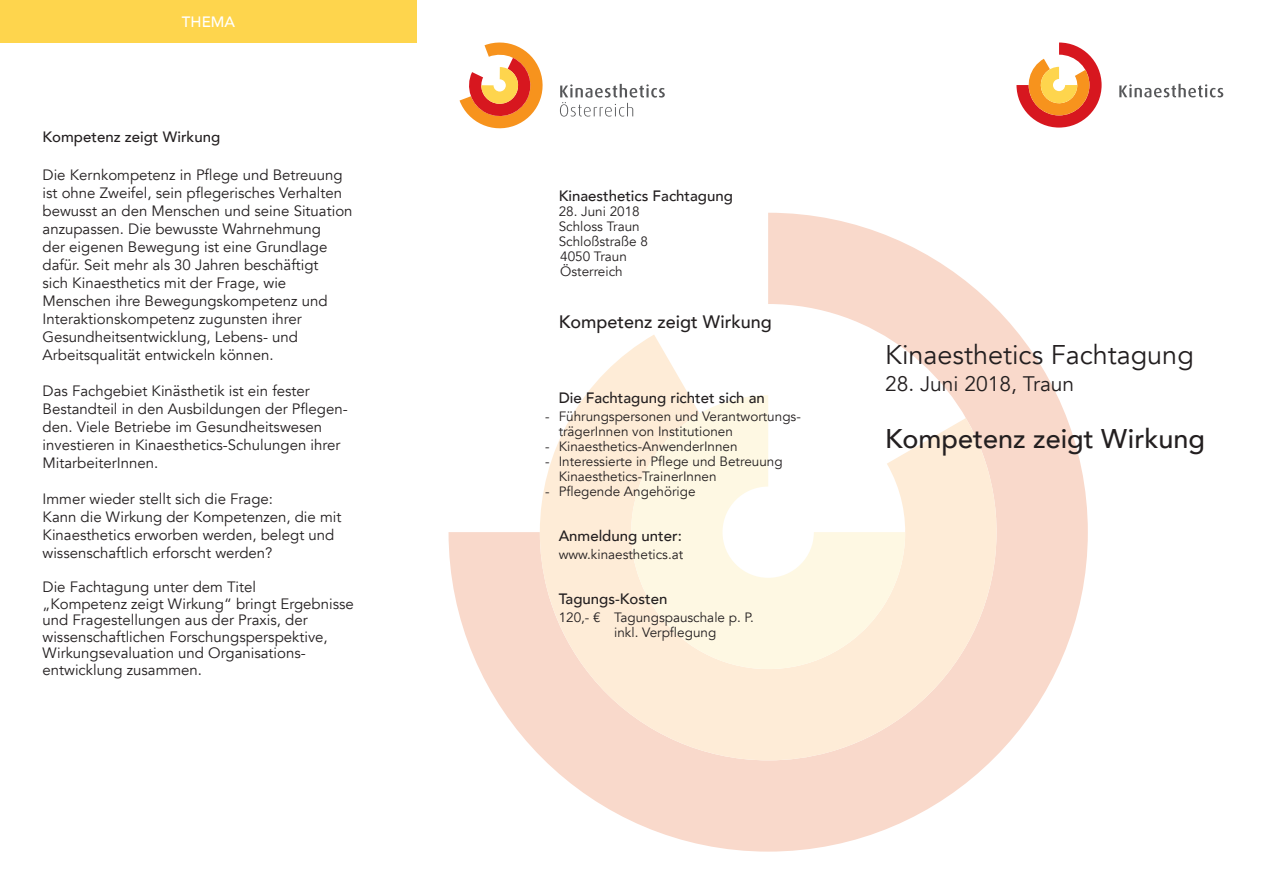
<style>
.page{position:relative;width:1268px;height:893px;background:#fff}
.page>*{position:absolute;margin:0;border:0;box-sizing:border-box;transform-origin:0 0}
.t1{font:27px "Avenir LT Com";color:#231f20}
.t2{font:500 27px "Avenir LT Com";color:#231f20}
.t3{font:21px "Avenir LT Com";color:#231f20}
.t4{font:500 18px "Avenir LT Com";color:#231f20}
.t5{font:15px/18px "Avenir LT Com";color:#231f20}
.t6{font:500 15px "Avenir LT Com";color:#231f20}
.t7{font:500 15px "Avenir LT Com";color:#fff}
.t8{font:13.5px/15px "Avenir LT Com";color:#231f20}
</style>
<div class="page">
<svg style="left:448px;top:213px;width:639px;height:639px"></svg>
<svg style="left:539px;top:335px;width:459px;height:425px;fill:#feecd7"></svg>
<svg style="left:631px;top:395px;width:274px;height:274px;fill:#fef8e3"></svg>
<div style="left:0;top:0;width:417px;height:43px;background:#fed54d"></div>
<svg style="left:1119px;top:84px;width:103px;height:13px"></svg>
<svg style="left:1016px;top:43px;width:85px;height:85px"></svg>
<svg style="left:560px;top:84px;width:104px;height:33px"></svg>
<svg style="left:459px;top:42px;width:84px;height:87px"></svg>
<p class="t7" style="left:182px;top:13px;width:55px">THEMA</p>
<p class="t6" style="left:43px;top:128px;width:179px">Kompetenz zeigt Wirkung</p>
<p class="t5" style="left:43px;top:166px;width:311px">Die Kernkompetenz in Pflege und Betreuung ist ohne Zweifel, sein pflegerisches Verhalten bewusst an den Menschen und seine Situation anzupassen. Die bewusste Wahrnehmung<br>der eigenen Bewegung ist eine Grundlage dafür. Seit mehr als 30 Jahren beschäftigt<br>sich Kinaesthetics mit der Frage, wie Menschen ihre Bewegungskompetenz und Interaktionskompetenz zugunsten ihrer Gesundheitsentwicklung, Lebens- und Arbeitsqualität entwickeln können.</p>
<p class="t5" style="left:43px;top:382px;width:307px">Das Fachgebiet Kinästhetik ist ein fester Bestandteil in den Ausbildungen der Pflegen&shy;den. Viele Betriebe im Gesundheitswesen investieren in Kinaesthetics-Schulungen ihrer MitarbeiterInnen.</p>
<p class="t5" style="left:43px;top:490px;width:300px">Immer wieder stellt sich die Frage:<br>Kann die Wirkung der Kompetenzen, die mit Kinaesthetics erworben werden, belegt und wissenschaftlich erforscht werden?</p>
<p class="t5" style="left:43px;top:579px;width:313px;line-height:16.5px">Die Fachtagung unter dem Titel<br>„Kompetenz zeigt Wirkung“ bringt Ergebnisse und Fragestellungen aus der Praxis, der wissenschaftlichen Forschungsperspektive, Wirkungsevaluation und Organisations&shy;entwicklung zusammen.</p>
<p class="t6" style="left:558px;top:187px;width:176px">Kinaesthetics Fachtagung</p>
<p class="t8" style="left:558px;top:204px;width:91px">28. Juni 2018<br>Schloss Traun<br>Schloßstraße 8<br>4050 Traun<br>Österreich</p>
<p class="t4" style="left:558px;top:311px;width:215px">Kompetenz zeigt Wirkung</p>
<p class="t6" style="left:558px;top:388px;width:208px">Die Fachtagung richtet sich an</p>
<p class="t8" style="left:558px;top:409px;width:243px;text-indent:-13px">- Führungspersonen und Verantwortungs&shy;trägerInnen von Institutionen</p>
<p class="t8" style="left:545px;top:439px;width:194px">- Kinaesthetics-AnwenderInnen</p>
<p class="t8" style="left:558px;top:454px;width:225px;text-indent:-14px">- Interessierte in Pflege und Betreuung<br>Kinaesthetics-TrainerInnen</p>
<p class="t8" style="left:545px;top:484px;width:152px">- Pflegende Angehörige</p>
<p class="t6" style="left:558px;top:526px;width:125px">Anmeldung unter:</p>
<p class="t8" style="left:558px;top:547px;width:126px">www.kinaesthetics.at</p>
<p class="t6" style="left:558px;top:589px;width:110px">Tagungs-Kosten</p>
<p class="t8" style="left:614px;top:610px;width:141px;text-indent:-55px">120,- € Tagungspauschale p. P. inkl. Verpflegung</p>
<h1 class="t1" style="left:884px;top:338px;width:310px">Kinaesthetics Fachtagung</h1>
<h2 class="t3" style="left:884px;top:371px;width:191px">28. Juni 2018, Traun</h2>
<h1 class="t2" style="left:884px;top:422px;width:321px">Kompetenz zeigt Wirkung</h1>
</div>
